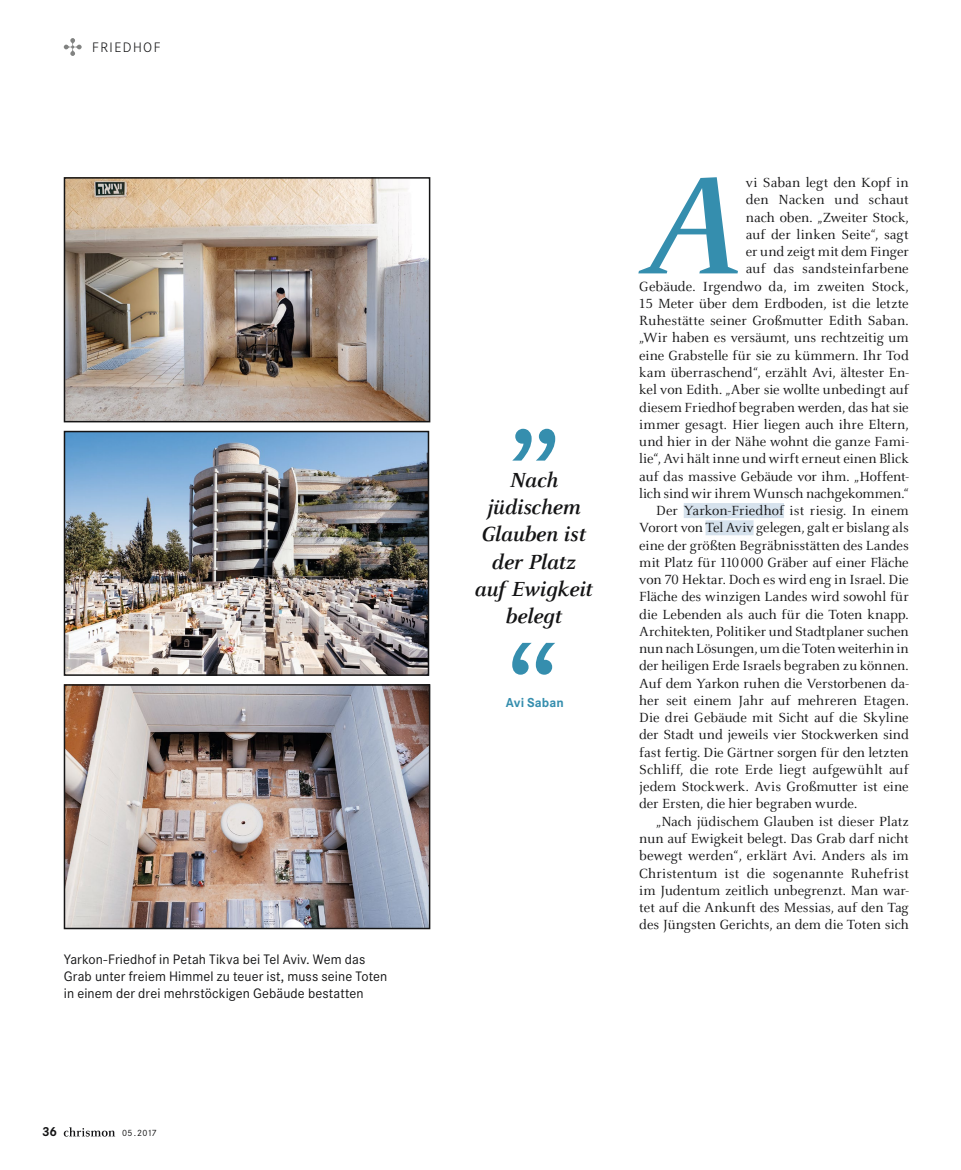
<style>
.page{position:relative;width:961px;height:1170px;background:#fff}
.page>*{position:absolute;margin:0;border:0;box-sizing:border-box;transform-origin:0 0}
._03_Grundschrift_mit{font:italic 700 152.85px "Celeste OT";color:#358eae}
.Marginalspalte_Zitat{font:italic 700 22.5px/27px "Celeste OT";letter-spacing:-.005em;color:#141415;text-align:center}
._02_Grundschrift_mit{font:14.7px/17.2px "Celeste OT";color:#141415;text-align:justify}
._03_Grundschrift_mit-2{font:14.7px/17.2px "Celeste OT";color:#141415;text-align:right}
._21_Bildunterschrift{font:14.25px/17.2px "Corporate S";letter-spacing:.005em;color:#141415}
.Rubrikentitel{font:300 14.25px "Corporate S";letter-spacing:.1em;color:#141415}
.Marginalspalte_Text{font:700 13.5px "Corporate S";letter-spacing:.005em;color:#358eae}
.Seitenzahl{font:700 13.5px "Corporate S";color:#141415}
.Ausgabennummer{font:9.45px "Corporate S";letter-spacing:-.015em;color:#141415}
</style>
<div class="page">
<svg style="left:64px;top:1127px;width:51px;height:9px"></svg>
<svg style="left:64px;top:38px;width:18px;height:18px"></svg>
<div style="left:684px;top:503px;width:100px;height:15px;background:#d6e2ed"></div>
<div style="left:705px;top:520px;width:49px;height:15px;background:#d6e2ed"></div>
<img style="left:67px;top:434px;width:359px;height:238px">
<div style="left:64px;top:431px;width:365px;height:244px;border:2px solid #141415"></div>
<img style="left:67px;top:180px;width:360px;height:239px">
<div style="left:64px;top:177px;width:366px;height:245px;border:2px solid #141415"></div>
<svg style="left:513px;top:429px;width:42px;height:31px"></svg>
<svg style="left:512px;top:642px;width:43px;height:32px"></svg>
<img style="left:67px;top:687px;width:360px;height:239px">
<div style="left:64px;top:684px;width:366px;height:245px;border:2px solid #141415"></div>
<p class="Rubrikentitel" style="left:92px;top:39px;width:70px">FRIEDHOF</p>
<p class="_21_Bildunterschrift" style="left:64px;top:950px;width:325px">Yarkon-Friedhof in Petah Tikva bei Tel Aviv. Wem das<br>Grab unter freiem Himmel zu teuer ist, muss seine Toten in einem der drei mehrstöckigen Gebäude bestatten</p>
<p class="Seitenzahl" style="left:42px;top:1124px;width:17px">36</p>
<p class="Ausgabennummer" style="left:122px;top:1127px;width:36px">05.2017</p>
<p class="Marginalspalte_Zitat" style="left:475px;top:467px;width:120px">Nach jüdischem<br>Glauben ist der Platz auf Ewigkeit belegt</p>
<p class="Marginalspalte_Text" style="left:506px;top:694px;width:59px">Avi Saban</p>
<p class="_03_Grundschrift_mit-2" style="left:639px;top:174px;width:271px">vi Saban legt den Kopf in<br>den Nacken und schaut<br>nach oben. „Zweiter Stock,<br>auf der linken Seite“, sagt<br>er und zeigt mit dem Finger<br>auf das sandsteinfarbene<br>Gebäude. Irgendwo da, im zweiten Stock, 15 Meter über dem Erdboden, ist die letzte Ruhestätte seiner Großmutter Edith Saban. „Wir haben es versäumt, uns rechtzeitig um eine Grabstelle für sie zu kümmern. Ihr Tod kam überraschend“, erzählt Avi, ältester En&shy;kel von Edith. „Aber sie wollte unbedingt auf diesem Friedhof begraben werden, das hat sie immer gesagt. Hier liegen auch ihre Eltern, und hier in der Nähe wohnt die ganze Fami&shy;lie“, Avi hält inne und wirft erneut einen Blick auf das massive Gebäude vor ihm. „Hoffent&shy;lich sind wir ihrem Wunsch nachgekommen.“</p>
<p class="_02_Grundschrift_mit" style="left:639px;top:502px;width:271px;text-indent:17px">Der Yarkon-Friedhof ist riesig. In einem Vorort von Tel Aviv gelegen, galt er bislang als eine der größten Begräbnisstätten des Landes mit Platz für 110000 Gräber auf einer Fläche von 70 Hektar. Doch es wird eng in Israel. Die Fläche des winzigen Landes wird sowohl für die Lebenden als auch für die Toten knapp.<br>Architekten, Politiker und Stadtplaner suchen nun nach Lösungen, um die Toten weiterhin in der heiligen Erde Israels begraben zu können.<br>Auf dem Yarkon ruhen die Verstorbenen da&shy;her seit einem Jahr auf mehreren Etagen.<br>Die drei Gebäude mit Sicht auf die Skyline der Stadt und jeweils vier Stockwerken sind fast fertig. Die Gärtner sorgen für den letzten Schliff, die rote Erde liegt aufgewühlt auf jedem Stockwerk. Avis Großmutter ist eine der Ersten, die hier begraben wurde.</p>
<p class="_02_Grundschrift_mit" style="left:639px;top:812px;width:271px;text-indent:17px">„Nach jüdischem Glauben ist dieser Platz nun auf Ewigkeit belegt. Das Grab darf nicht bewegt werden“, erklärt Avi. Anders als im Christentum ist die sogenannte Ruhefrist im Judentum zeitlich unbegrenzt. Man war&shy;tet auf die Ankunft des Messias, auf den Tag des Jüngsten Gerichts, an dem die Toten sich</p>
<p class="_03_Grundschrift_mit" style="left:644px;top:140px;width:94px">A</p>
</div>
